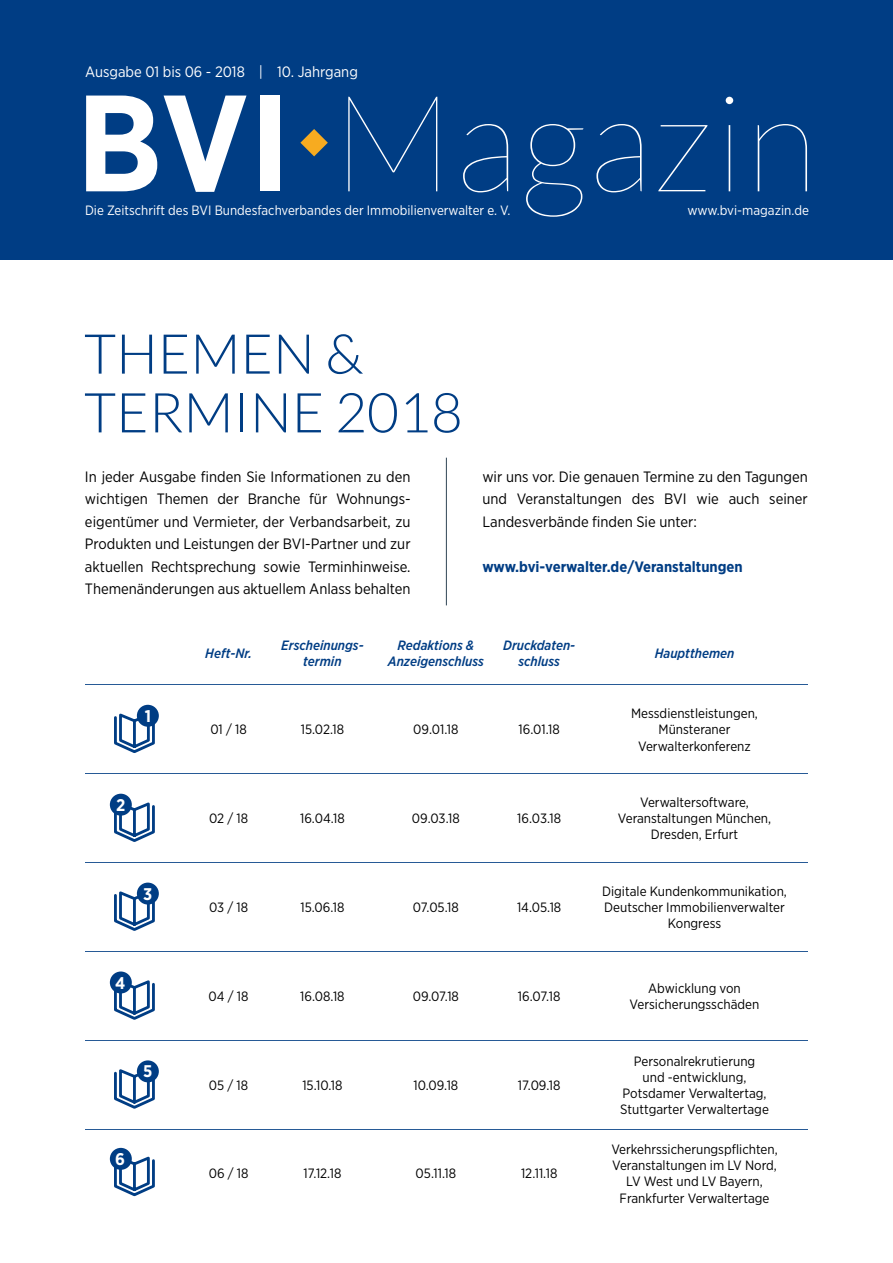
<style>
.page{position:relative;width:893px;height:1263px;background:#fff}
.page>*{position:absolute;margin:0;border:0;box-sizing:border-box;transform-origin:0 0}
.t1{font:100 135.15px "Lato";letter-spacing:.01em;color:#fff}
.t2{font:300 55.05px/58.8px "Lato";color:#003d84}
.t3{font:700 16.95px "Gotham Narrow";color:#fff}
.t4{font:15px/22.5px "Gotham Narrow";color:#000;text-align:justify}
.t5{font:700 15px "Gotham Narrow";color:#003d84}
.t6{font:15px "Gotham Narrow";color:#fff}
.t7{font:13.5px/16.2px "Gotham Narrow";color:#000;text-align:center}
.t8{font:13.5px "Gotham Narrow";color:#fff}
.t9{font:italic 500 13.5px/16.2px "Gotham Narrow";color:#003d84;text-align:center}
.s1{font-family:"Gotham Narrow";font-weight:700;font-size:136.8px}
</style>
<div class="page">
<hr style="left:85px;top:773px;width:723px;height:1px;background:#003d84">
<hr style="left:85px;top:684px;width:723px;height:1px;background:#003d84">
<hr style="left:85px;top:862px;width:723px;height:1px;background:#003d84">
<hr style="left:85px;top:951px;width:723px;height:1px;background:#003d84">
<hr style="left:85px;top:1040px;width:723px;height:1px;background:#003d84">
<hr style="left:85px;top:1128px;width:723px;height:1px;background:#003d84">
<svg style="left:113px;top:1155px;width:42px;height:42px"></svg>
<div style="left:110px;top:1148px;width:22px;height:22px;background:#003d84;border-radius:50%"></div>
<svg style="left:114px;top:711px;width:41px;height:42px"></svg>
<div style="left:137px;top:705px;width:22px;height:22px;background:#003d84;border-radius:50%"></div>
<svg style="left:113px;top:801px;width:42px;height:41px"></svg>
<div style="left:110px;top:794px;width:22px;height:22px;background:#003d84;border-radius:50%"></div>
<svg style="left:114px;top:889px;width:42px;height:42px"></svg>
<div style="left:137px;top:882px;width:22px;height:22px;background:#003d84;border-radius:50%"></div>
<svg style="left:113px;top:978px;width:42px;height:42px"></svg>
<div style="left:110px;top:971px;width:22px;height:22px;background:#003d84;border-radius:50%"></div>
<svg style="left:114px;top:1067px;width:42px;height:42px"></svg>
<div style="left:137px;top:1060px;width:22px;height:22px;background:#003d84;border-radius:50%"></div>
<div style="left:0;top:0;width:893px;height:260px;background:#003d84"></div>
<svg style="left:300px;top:129px;width:28px;height:27px"></svg>
<hr style="left:446px;top:458px;width:1px;height:147px;background:#304555">
<p class="t6" style="left:85px;top:62px;width:274px">Ausgabe 01 bis 06 - 2018 | 10. Jahrgang</p>
<h1 class="t1" style="left:77px;top:72px;width:742px"><span class="s1">BVI</span> Magazin</h1>
<p class="t8" style="left:85px;top:202px;width:427px">Die Zeitschrift des BVI Bundesfachverbandes der Immobilienverwalter e. V.</p>
<p class="t8" style="left:687px;top:202px;width:123px">www.bvi-magazin.de</p>
<h2 class="t2" style="left:84px;top:325px;width:380px">THEMEN &amp;<br>TERMINE 2018</h2>
<p class="t4" style="left:85px;top:465px;width:327px">In jeder Ausgabe finden Sie Informationen zu den wichtigen Themen der Branche für Wohnungs&shy;eigentümer und Vermieter, der Verbandsarbeit, zu Produkten und Leistungen der BVI-Partner und zur aktuellen Rechtsprechung sowie Terminhinweise.<br>Themenänderungen aus aktuellem Anlass behalten</p>
<p class="t4" style="left:482px;top:465px;width:327px">wir uns vor. Die genauen Termine zu den Tagungen und Veranstaltungen des BVI wie auch seiner Landesverbände finden Sie unter:</p>
<p class="t5" style="left:482px;top:557px;width:262px">www.bvi-verwalter.de/Veranstaltungen</p>
<p class="t3" style="left:145px;top:705px;width:8px">1</p>
<p class="t3" style="left:116px;top:794px;width:11px">2</p>
<p class="t3" style="left:143px;top:883px;width:11px">3</p>
<p class="t3" style="left:115px;top:972px;width:12px">4</p>
<p class="t3" style="left:143px;top:1060px;width:11px">5</p>
<p class="t3" style="left:115px;top:1148px;width:11px">6</p>
<p class="t9" style="left:205px;top:645px;width:48px">Heft-Nr.</p>
<p class="t9" style="left:281px;top:637px;width:84px">Erscheinungs&shy;termin</p>
<p class="t9" style="left:388px;top:637px;width:98px">Redaktions &amp;<br>Anzeigenschluss</p>
<p class="t9" style="left:503px;top:637px;width:74px">Druckdaten&shy;schluss</p>
<p class="t7" style="left:210px;top:721px;width:38px">01 / 18</p>
<p class="t7" style="left:301px;top:721px;width:45px">15.02.18</p>
<p class="t7" style="left:413px;top:721px;width:47px">09.01.18</p>
<p class="t7" style="left:519px;top:721px;width:43px">16.01.18</p>
<p class="t7" style="left:209px;top:810px;width:41px">02 / 18</p>
<p class="t7" style="left:300px;top:810px;width:46px">16.04.18</p>
<p class="t7" style="left:412px;top:810px;width:49px">09.03.18</p>
<p class="t7" style="left:517px;top:810px;width:45px">16.03.18</p>
<p class="t7" style="left:209px;top:899px;width:41px">03 / 18</p>
<p class="t7" style="left:300px;top:899px;width:46px">15.06.18</p>
<p class="t7" style="left:413px;top:899px;width:47px">07.05.18</p>
<p class="t7" style="left:517px;top:899px;width:46px">14.05.18</p>
<p class="t9" style="left:655px;top:645px;width:81px">Hauptthemen</p>
<p class="t7" style="left:631px;top:705px;width:128px">Messdienstleistungen,<br>Münsteraner<br>Verwalterkonferenz</p>
<p class="t7" style="left:618px;top:794px;width:155px">Verwaltersoftware,<br>Veranstaltungen München,<br>Dresden, Erfurt</p>
<p class="t7" style="left:602px;top:883px;width:186px">Digitale Kundenkommunikation,<br>Deutscher Immobilienverwalter<br>Kongress</p>
<p class="t7" style="left:209px;top:988px;width:41px">04 / 18</p>
<p class="t7" style="left:300px;top:988px;width:46px">16.08.18</p>
<p class="t7" style="left:413px;top:988px;width:48px">09.07.18</p>
<p class="t7" style="left:518px;top:988px;width:44px">16.07.18</p>
<p class="t7" style="left:630px;top:980px;width:131px">Abwicklung von<br>Versicherungsschäden</p>
<p class="t7" style="left:209px;top:1077px;width:41px">05 / 18</p>
<p class="t7" style="left:302px;top:1077px;width:42px">15.10.18</p>
<p class="t7" style="left:413px;top:1077px;width:46px">10.09.18</p>
<p class="t7" style="left:518px;top:1077px;width:44px">17.09.18</p>
<p class="t7" style="left:209px;top:1165px;width:41px">06 / 18</p>
<p class="t7" style="left:304px;top:1165px;width:39px">17.12.18</p>
<p class="t7" style="left:416px;top:1165px;width:42px">05.11.18</p>
<p class="t7" style="left:521px;top:1165px;width:38px">12.11.18</p>
<p class="t7" style="left:620px;top:1052px;width:150px">Personalrekrutierung<br>und -entwicklung,<br>Potsdamer Verwaltertag,<br>Stuttgarter Verwaltertage</p>
<p class="t7" style="left:611px;top:1141px;width:168px">Verkehrssicherungspflichten,<br>Veranstaltungen im LV Nord,<br>LV West und LV Bayern,<br>Frankfurter Verwaltertage</p>
</div>
